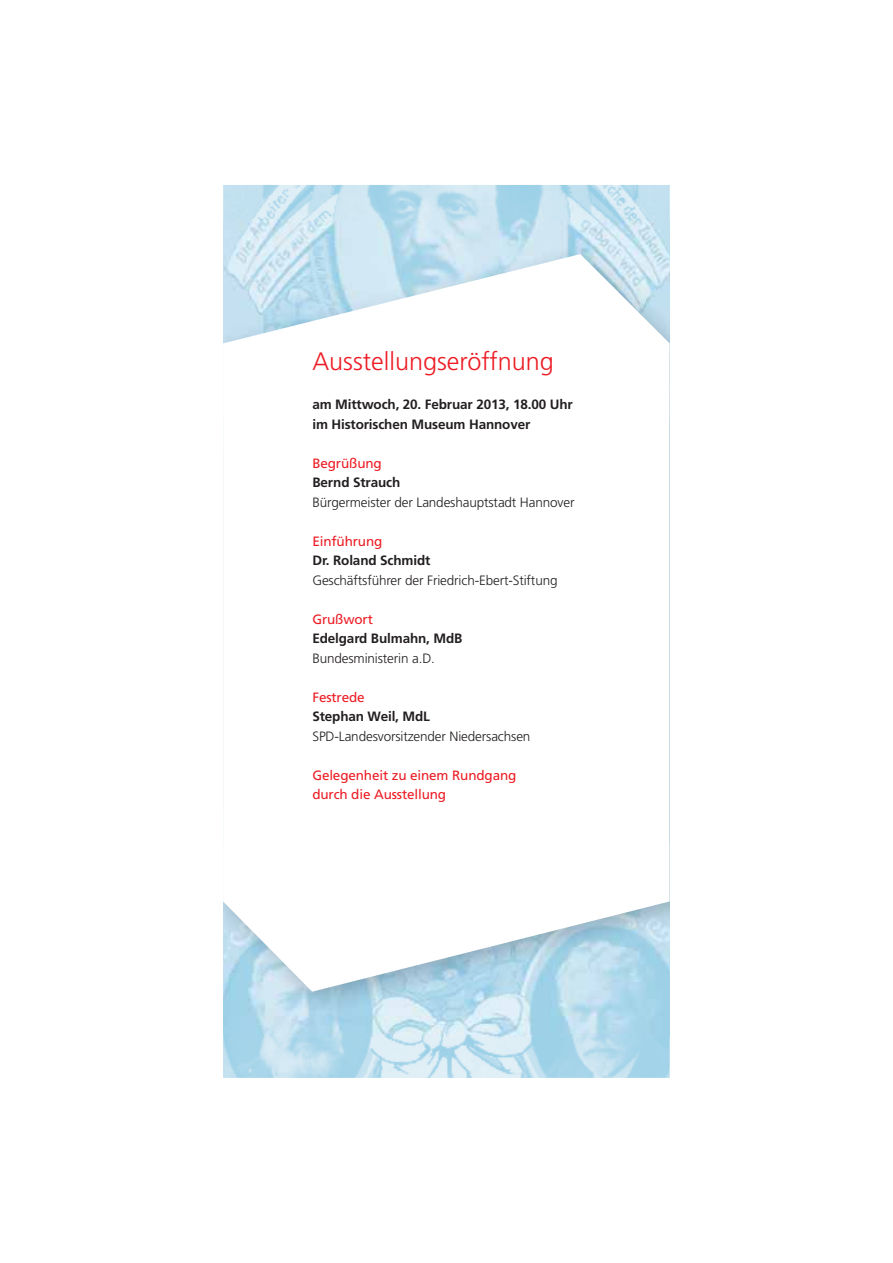
<style>
.page{position:relative;width:893px;height:1263px;background:#fff}
.page>*{position:absolute;margin:0;border:0;box-sizing:border-box;transform-origin:0 0}
.t1{font:300 25.2px "Frutiger LT Std";color:#ed1c24}
.t2{font:300 13.5px "Frutiger LT Std";letter-spacing:-.01em;color:#231f20}
.t3{font:700 13.5px/19.5px "Frutiger LT Std";letter-spacing:-.01em;color:#231f20}
.t4{font:13.5px/19.5px "Frutiger LT Std";letter-spacing:-.01em;color:#ed1c24}
</style>
<div class="page">
<img style="left:224px;top:185px;width:445px;height:37px">
<img style="left:224px;top:1036px;width:445px;height:42px">
<img style="left:223px;top:185px;width:1px;height:275px">
<img style="left:223px;top:762px;width:1px;height:316px">
<img style="left:223px;top:222px;width:446px;height:814px">
<svg style="left:223px;top:254px;width:446px;height:738px"></svg>
<h1 class="t1" style="left:312px;top:351px;width:243px">Ausstellungseröffnung</h1>
<p class="t3" style="left:312px;top:396px;width:262px">am Mittwoch, 20. Februar 2013, 18.00 Uhr im Historischen Museum Hannover</p>
<p class="t4" style="left:312px;top:454px;width:71px">Begrüßung</p>
<p class="t3" style="left:312px;top:474px;width:89px">Bernd Strauch</p>
<p class="t2" style="left:312px;top:496px;width:264px">Bürgermeister der Landeshauptstadt Hannover</p>
<p class="t4" style="left:312px;top:532px;width:72px">Einführung</p>
<p class="t3" style="left:312px;top:552px;width:119px">Dr. Roland Schmidt</p>
<p class="t2" style="left:312px;top:574px;width:247px">Geschäftsführer der Friedrich-Ebert-Stiftung</p>
<p class="t4" style="left:312px;top:610px;width:62px">Grußwort</p>
<p class="t3" style="left:312px;top:630px;width:152px">Edelgard Bulmahn, MdB</p>
<p class="t2" style="left:312px;top:652px;width:124px">Bundesministerin a.D.</p>
<p class="t4" style="left:312px;top:688px;width:54px">Festrede</p>
<p class="t3" style="left:312px;top:708px;width:119px">Stephan Weil, MdL</p>
<p class="t2" style="left:312px;top:730px;width:220px">SPD-Landesvorsitzender Niedersachsen</p>
<p class="t4" style="left:312px;top:766px;width:206px">Gelegenheit zu einem Rundgang durch die Ausstellung</p>
</div>
